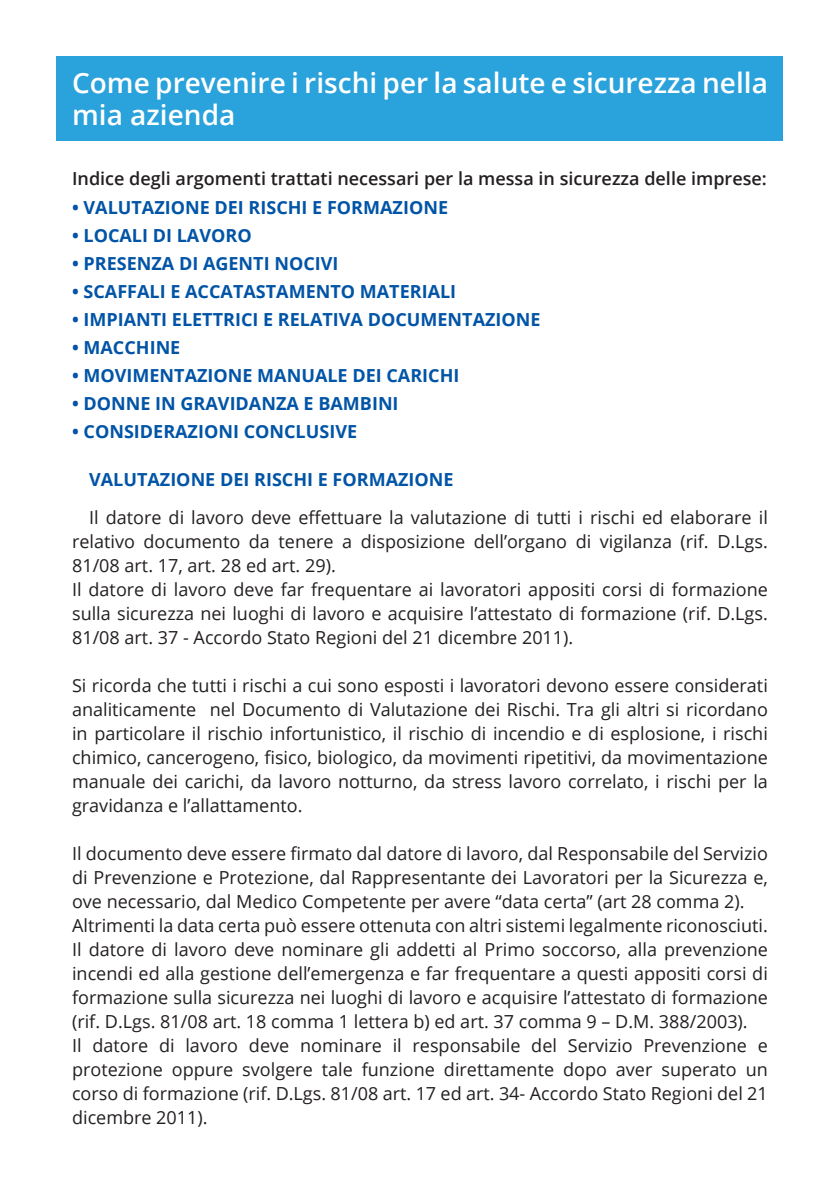
<style>
.page{position:relative;width:840px;height:1191px;background:#fff}
.page>*{position:absolute;margin:0;border:0;box-sizing:border-box;transform-origin:0 0}
.t1{font:600 28px/32px "Open Sans";color:#fff}
.t2{font:18px/24px "Open Sans";color:#231f20}
.t3{font:700 18px "Open Sans";color:#0154a6}
.t4{font:600 18px "Open Sans";color:#231f20}
</style>
<div class="page">
<div style="left:57px;top:57px;width:725px;height:84px;background:#2aa2db"></div>
<h1 class="t1" style="left:72px;top:67px;width:697px">Come prevenire i rischi per la salute e sicurezza nella mia azienda</h1>
<p class="t4" style="left:72px;top:167px;width:695px">Indice degli argomenti trattati necessari per la messa in sicurezza delle imprese:</p>
<p class="t3" style="left:72px;top:194px;width:377px">• VALUTAZIONE DEI RISCHI E FORMAZIONE</p>
<p class="t3" style="left:72px;top:222px;width:181px">• LOCALI DI LAVORO</p>
<p class="t3" style="left:72px;top:250px;width:268px">• PRESENZA DI AGENTI NOCIVI</p>
<p class="t3" style="left:72px;top:278px;width:385px">• SCAFFALI E ACCATASTAMENTO MATERIALI</p>
<p class="t3" style="left:72px;top:306px;width:470px">• IMPIANTI ELETTRICI E RELATIVA DOCUMENTAZIONE</p>
<p class="t3" style="left:72px;top:334px;width:110px">• MACCHINE</p>
<p class="t3" style="left:72px;top:362px;width:388px">• MOVIMENTAZIONE MANUALE DEI CARICHI</p>
<p class="t3" style="left:72px;top:390px;width:328px">• DONNE IN GRAVIDANZA E BAMBINI</p>
<p class="t3" style="left:72px;top:418px;width:286px">• CONSIDERAZIONI CONCLUSIVE</p>
<p class="t3" style="left:89px;top:466px;width:366px">VALUTAZIONE DEI RISCHI E FORMAZIONE</p>
<p class="t2" style="left:72px;top:505px;width:697px;text-indent:17px">Il datore di lavoro deve effettuare la valutazione di tutti i rischi ed elaborare il relativo documento da tenere a disposizione dell’organo di vigilanza (rif. D.Lgs.<br>81/08 art. 17, art. 28 ed art. 29).<br>Il datore di lavoro deve far frequentare ai lavoratori appositi corsi di formazione sulla sicurezza nei luoghi di lavoro e acquisire l’attestato di formazione (rif. D.Lgs.<br>81/08 art. 37 - Accordo Stato Regioni del 21 dicembre 2011).</p>
<p class="t2" style="left:72px;top:672px;width:697px;text-align:justify">Si ricorda che tutti i rischi a cui sono esposti i lavoratori devono essere considerati analiticamente nel Documento di Valutazione dei Rischi. Tra gli altri si ricordano in particolare il rischio infortunistico, il rischio di incendio e di esplosione, i rischi chimico, cancerogeno, fisico, biologico, da movimenti ripetitivi, da movimentazione manuale dei carichi, da lavoro notturno, da stress lavoro correlato, i rischi per la gravidanza e l’allattamento.</p>
<p class="t2" style="left:72px;top:840px;width:697px">Il documento deve essere firmato dal datore di lavoro, dal Responsabile del Servizio di Prevenzione e Protezione, dal Rappresentante dei Lavoratori per la Sicurezza e, ove necessario, dal Medico Competente per avere “data certa” (art 28 comma 2).<br>Altrimenti la data certa può essere ottenuta con altri sistemi legalmente riconosciuti.<br>Il datore di lavoro deve nominare gli addetti al Primo soccorso, alla prevenzione incendi ed alla gestione dell’emergenza e far frequentare a questi appositi corsi di formazione sulla sicurezza nei luoghi di lavoro e acquisire l’attestato di formazione (rif. D.Lgs. 81/08 art. 18 comma 1 lettera b) ed art. 37 comma 9 – D.M. 388/2003).<br>Il datore di lavoro deve nominare il responsabile del Servizio Prevenzione e protezione oppure svolgere tale funzione direttamente dopo aver superato un corso di formazione (rif. D.Lgs. 81/08 art. 17 ed art. 34- Accordo Stato Regioni del 21 dicembre 2011).</p>
</div>
